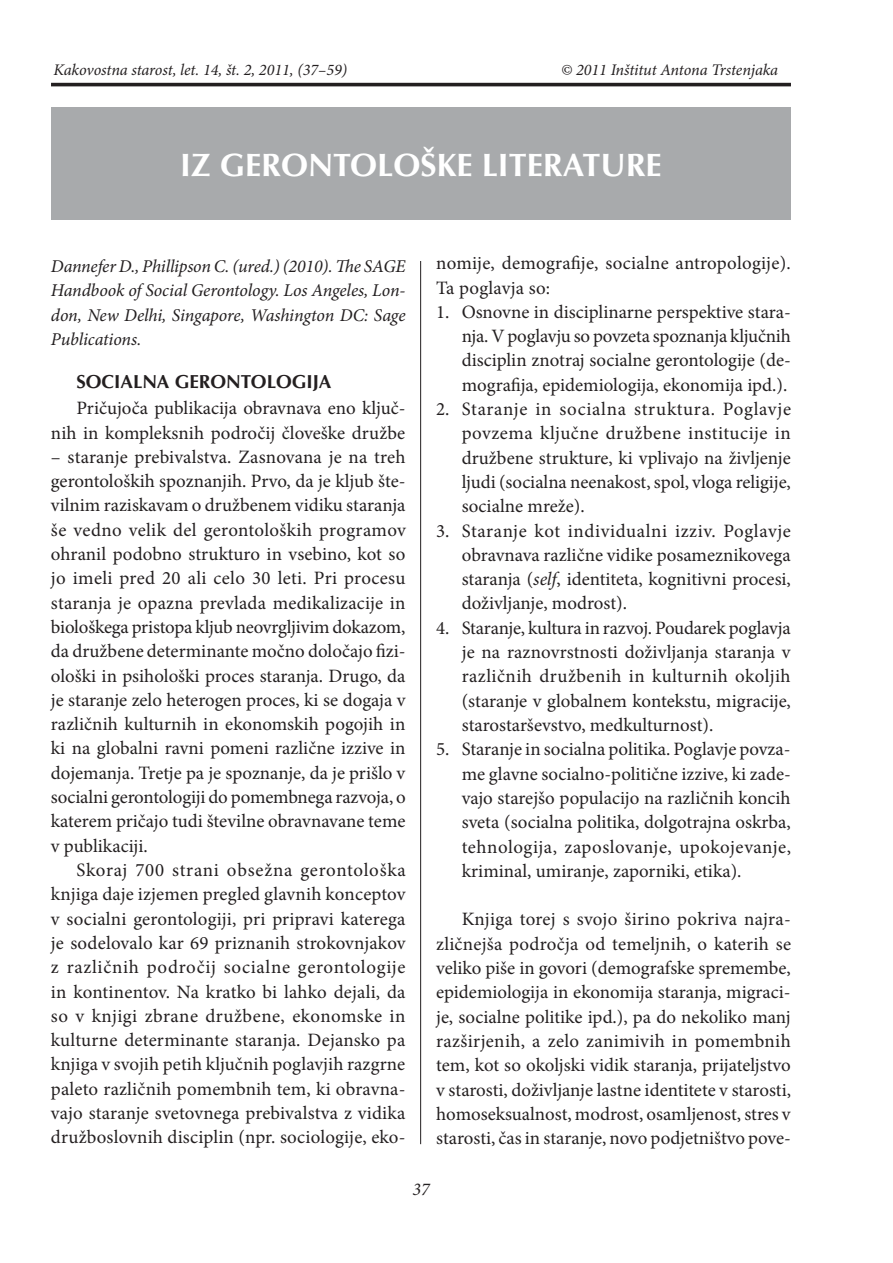
<style>
.page{position:relative;width:893px;height:1263px;background:#fff}
.page>*{position:absolute;margin:0;border:0;box-sizing:border-box;transform-origin:0 0}
.t1{font:700 32.4px "Optima CE";color:#fff}
.t2{font:18.9px/24.3px "Minion Pro";color:#231f20;text-align:justify}
.t3{font:700 18.9px "Optima CE";color:#231f20}
.t4{font:italic 18px/24.3px "Minion Pro";letter-spacing:-.01em;color:#231f20;text-align:justify}
.t5{font:italic 16.2px "Minion Pro";letter-spacing:-.01em;color:#231f20}
.s1{font-style:italic}
</style>
<div class="page">
<hr style="left:51px;top:83px;width:740px;height:3px;background:#231f20">
<hr style="left:420px;top:108px;width:1px;height:1036px;background:#231f20">
<div style="left:413px;top:198px;width:15px;height:62px;background:#fff"></div>
<div style="left:51px;top:108px;width:740px;height:112px;background:#a8aaac"></div>
<p class="t5" style="left:54px;top:64px;width:295px">Kako vost na sta rost, let. 14, št. 2, 2011, (37–59)</p>
<p class="t5" style="left:561px;top:64px;width:218px">© 2011 Inštitut Antona Trstenjaka</p>
<h1 class="t1" style="left:180px;top:151px;width:483px">IZ GERONTOLOŠKE LITERATURE</h1>
<p class="t4" style="left:51px;top:256px;width:356px">Dannefer D., Phillipson C. (ured.) (2010). The SAGE Handbook of Social Gerontology. Los Angeles, Lon&shy;don, New Delhi, Singapore, Washington DC: Sage Publications.</p>
<p class="t3" style="left:76px;top:373px;width:256px">SOCIALNA GERONTOLOGIJA</p>
<p class="t2" style="left:51px;top:398px;width:356px;text-align:right">Pričujoča publikacija obravnava eno ključ&shy;nih in kompleksnih področij človeške družbe</p>
<p class="t2" style="left:51px;top:446px;width:356px">– staranje prebivalstva. Zasnovana je na treh gerontoloških spoznanjih. Prvo, da je kljub šte&shy;vilnim raziskavam o družbenem vidiku staranja še vedno velik del gerontoloških programov ohranil podobno strukturo in vsebino, kot so jo imeli pred 20 ali celo 30 leti. Pri procesu staranja je opazna prevlada medikalizacije in biološkega pristopa kljub neovrgljivim dokazom, da družbene determinante močno določajo fizi&shy;ološki in psihološki proces staranja. Drugo, da je staranje zelo heterogen proces, ki se dogaja v različnih kulturnih in ekonomskih pogojih in ki na globalni ravni pomeni različne izzive in dojemanja. Tretje pa je spoznanje, da je prišlo v socialni gerontologiji do pomembnega razvoja, o katerem pričajo tudi številne obravnavane teme v publikaciji.</p>
<p class="t2" style="left:51px;top:859px;width:356px;text-indent:25px">Skoraj 700 strani obsežna gerontološka knjiga daje izjemen pregled glavnih konceptov v socialni gerontologiji, pri pripravi katerega je sodelovalo kar 69 priznanih strokovnjakov z različnih področij socialne gerontologije in kontinentov. Na kratko bi lahko dejali, da so v knjigi zbrane družbene, ekonomske in kulturne determinante staranja. Dejansko pa knjiga v svojih petih ključnih poglavjih razgrne paleto različnih pomembnih tem, ki obravna&shy;vajo staranje svetovnega prebivalstva z vidika družboslovnih disciplin (npr. sociologije, eko-</p>
<p class="t2" style="left:436px;top:253px;width:356px">nomije, demografije, socialne antropologije).<br>Ta poglavja so:</p>
<p class="t2" style="left:462px;top:301px;width:331px;text-indent:-26px">1. Osnovne in disciplinarne perspektive stara&shy;nja. V poglavju so povzeta spoznanja ključnih disciplin znotraj socialne gerontologije (de&shy;mografija, epidemiologija, ekonomija ipd.).</p>
<p class="t2" style="left:462px;top:398px;width:331px;text-indent:-26px">2. Staranje in socialna struktura. Poglavje povzema ključne družbene institucije in družbene strukture, ki vplivajo na življenje ljudi (socialna neenakost, spol, vloga religije, socialne mreže).</p>
<p class="t2" style="left:462px;top:520px;width:331px;text-indent:-26px">3. Staranje kot individualni izziv. Poglavje obravnava različne vidike posameznikovega staranja (<span class="s1">self</span>, identiteta, kognitivni procesi, doživljanje, modrost).</p>
<p class="t2" style="left:462px;top:617px;width:331px;text-indent:-26px">4. Staranje, kultura in razvoj. Poudarek poglavja je na raznovrstnosti doživljanja staranja v različnih družbenih in kulturnih okoljih (staranje v globalnem kontekstu, migracije, starostarševstvo, medkulturnost).</p>
<p class="t2" style="left:462px;top:739px;width:331px;text-indent:-26px">5. Staranje in socialna politika. Poglavje povza&shy;me glavne socialno-politične izzive, ki zade&shy;vajo starejšo populacijo na različnih koncih sveta (socialna politika, dolgotrajna oskrba, tehnologija, zaposlovanje, upokojevanje, kriminal, umiranje, zaporniki, etika).</p>
<p class="t2" style="left:436px;top:909px;width:356px;text-indent:25px">Knjiga torej s svojo širino pokriva najra&shy;zličnejša področja od temeljnih, o katerih se veliko piše in govori (demografske spremembe, epidemiologija in ekonomija staranja, migraci&shy;je, socialne politike ipd.), pa do nekoliko manj razširjenih, a zelo zanimivih in pomembnih tem, kot so okoljski vidik staranja, prijateljstvo v starosti, doživljanje lastne identitete v starosti, homoseksualnost, modrost, osamljenost, stres v starosti, čas in staranje, novo podjetništvo pove-</p>
<p class="t4" style="left:412px;top:1179px;width:19px">37</p>
</div>
